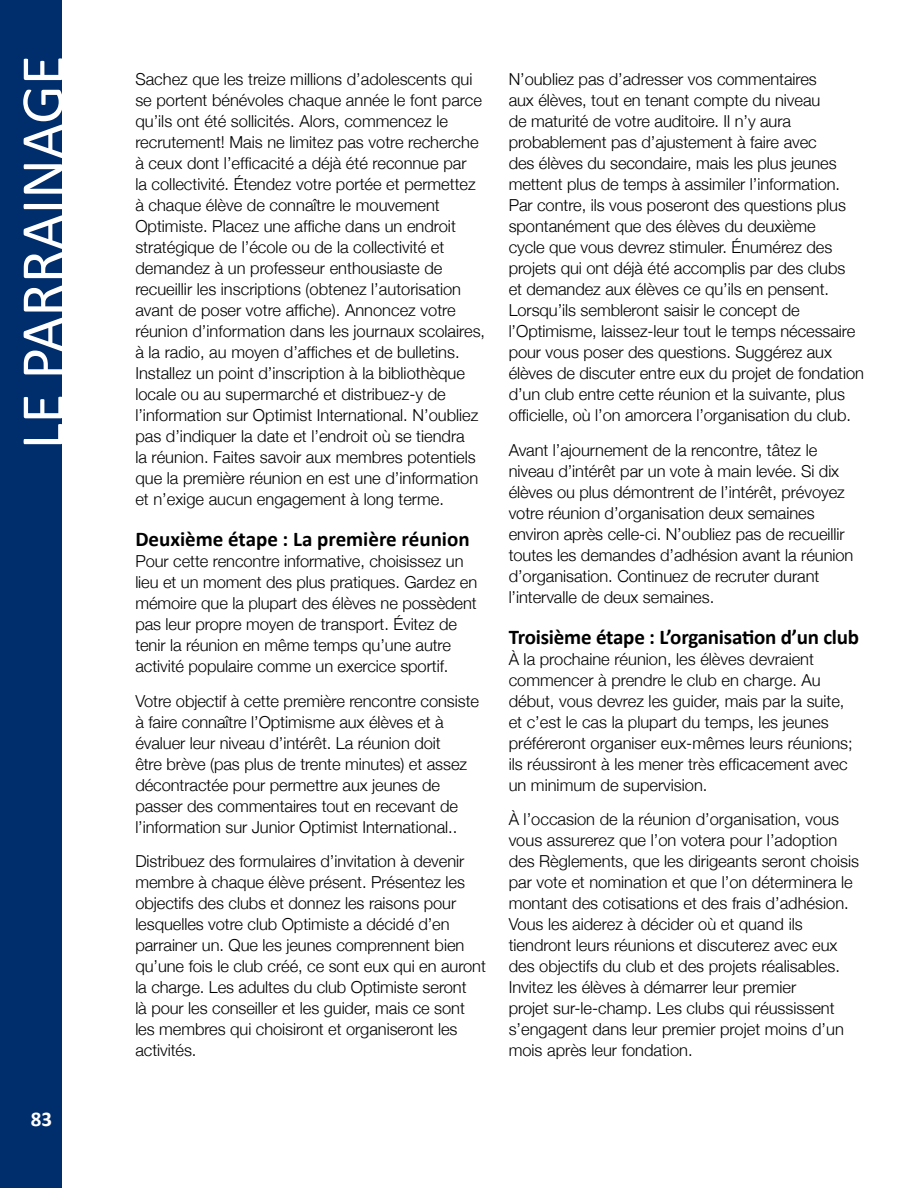
<style>
.page{position:relative;width:918px;height:1188px;background:#fff}
.page>*{position:absolute;margin:0;border:0;box-sizing:border-box;transform-origin:0 0}
.t1{font:61.5px "Calibri";color:#fff}
.t2{font:700 21px "Calibri";letter-spacing:-.01em;color:#000}
.t3{font:700 21px "Calibri";color:#fff}
.t4{font:300 16.5px/21px "Helvetica Neue";letter-spacing:-.005em;color:#000}
</style>
<div class="page">
<div style="left:0;top:0;width:62px;height:1188px;background:#002e6d"></div>
<h1 class="t1" style="left:4px;top:449px;width:396px;rotate:-90deg">LE PARRAINAGE</h1>
<p class="t3" style="left:31px;top:1106px;width:23px">83</p>
<p class="t4" style="left:135px;top:68px;width:351px">Sachez que les treize millions d’adolescents qui se portent bénévoles chaque année le font parce qu’ils ont été sollicités. Alors, commencez le recrutement! Mais ne limitez pas votre recherche à ceux dont l’efficacité a déjà été reconnue par<br>la collectivité. Étendez votre portée et permettez à chaque élève de connaître le mouvement Optimiste. Placez une affiche dans un endroit stratégique de l’école ou de la collectivité et demandez à un professeur enthousiaste de recueillir les inscriptions (obtenez l’autorisation avant de poser votre affiche). Annoncez votre réunion d’information dans les journaux scolaires, à la radio, au moyen d’affiches et de bulletins.<br>Installez un point d’inscription à la bibliothèque locale ou au supermarché et distribuez-y de l’information sur Optimist International. N’oubliez pas d’indiquer la date et l’endroit où se tiendra<br>la réunion. Faites savoir aux membres potentiels que la première réunion en est une d’information et n’exige aucun engagement à long terme.</p>
<p class="t2" style="left:135px;top:526px;width:336px">Deuxième étape : La première réunion</p>
<p class="t4" style="left:135px;top:551px;width:343px">Pour cette rencontre informative, choisissez un lieu et un moment des plus pratiques. Gardez en mémoire que la plupart des élèves ne possèdent pas leur propre moyen de transport. Évitez de tenir la réunion en même temps qu’une autre activité populaire comme un exercice sportif.</p>
<p class="t4" style="left:135px;top:690px;width:345px">Votre objectif à cette première rencontre consiste à faire connaître l’Optimisme aux élèves et à évaluer leur niveau d’intérêt. La réunion doit<br>être brève (pas plus de trente minutes) et assez décontractée pour permettre aux jeunes de passer des commentaires tout en recevant de l’information sur Junior Optimist International..</p>
<p class="t4" style="left:135px;top:851px;width:352px">Distribuez des formulaires d’invitation à devenir membre à chaque élève présent. Présentez les objectifs des clubs et donnez les raisons pour lesquelles votre club Optimiste a décidé d’en parrainer un. Que les jeunes comprennent bien qu’une fois le club créé, ce sont eux qui en auront la charge. Les adultes du club Optimiste seront<br>là pour les conseiller et les guider, mais ce sont les membres qui choisiront et organiseront les activités.</p>
<p class="t4" style="left:509px;top:68px;width:357px">N’oubliez pas d’adresser vos commentaires<br>aux élèves, tout en tenant compte du niveau<br>de maturité de votre auditoire. Il n’y aura probablement pas d’ajustement à faire avec<br>des élèves du secondaire, mais les plus jeunes mettent plus de temps à assimiler l’information.<br>Par contre, ils vous poseront des questions plus spontanément que des élèves du deuxième<br>cycle que vous devrez stimuler. Énumérez des projets qui ont déjà été accomplis par des clubs<br>et demandez aux élèves ce qu’ils en pensent.<br>Lorsqu’ils sembleront saisir le concept de l’Optimisme, laissez-leur tout le temps nécessaire pour vous poser des questions. Suggérez aux élèves de discuter entre eux du projet de fondation d’un club entre cette réunion et la suivante, plus officielle, où l’on amorcera l’organisation du club.</p>
<p class="t4" style="left:509px;top:439px;width:346px">Avant l’ajournement de la rencontre, tâtez le niveau d’intérêt par un vote à main levée. Si dix élèves ou plus démontrent de l’intérêt, prévoyez votre réunion d’organisation deux semaines environ après celle-ci. N’oubliez pas de recueillir toutes les demandes d’adhésion avant la réunion d’organisation. Continuez de recruter durant l’intervalle de deux semaines.</p>
<p class="t2" style="left:509px;top:624px;width:352px">Troisième étape : L’organisation d’un club</p>
<p class="t4" style="left:509px;top:648px;width:346px">À la prochaine réunion, les élèves devraient commencer à prendre le club en charge. Au début, vous devrez les guider, mais par la suite, et c’est le cas la plupart du temps, les jeunes préféreront organiser eux-mêmes leurs réunions; ils réussiront à les mener très efficacement avec un minimum de supervision.</p>
<p class="t4" style="left:509px;top:809px;width:352px">À l’occasion de la réunion d’organisation, vous vous assurerez que l’on votera pour l’adoption des Règlements, que les dirigeants seront choisis par vote et nomination et que l’on déterminera le montant des cotisations et des frais d’adhésion.<br>Vous les aiderez à décider où et quand ils tiendront leurs réunions et discuterez avec eux des objectifs du club et des projets réalisables.<br>Invitez les élèves à démarrer leur premier<br>projet sur-le-champ. Les clubs qui réussissent s’engagent dans leur premier projet moins d’un mois après leur fondation.</p>
</div>
